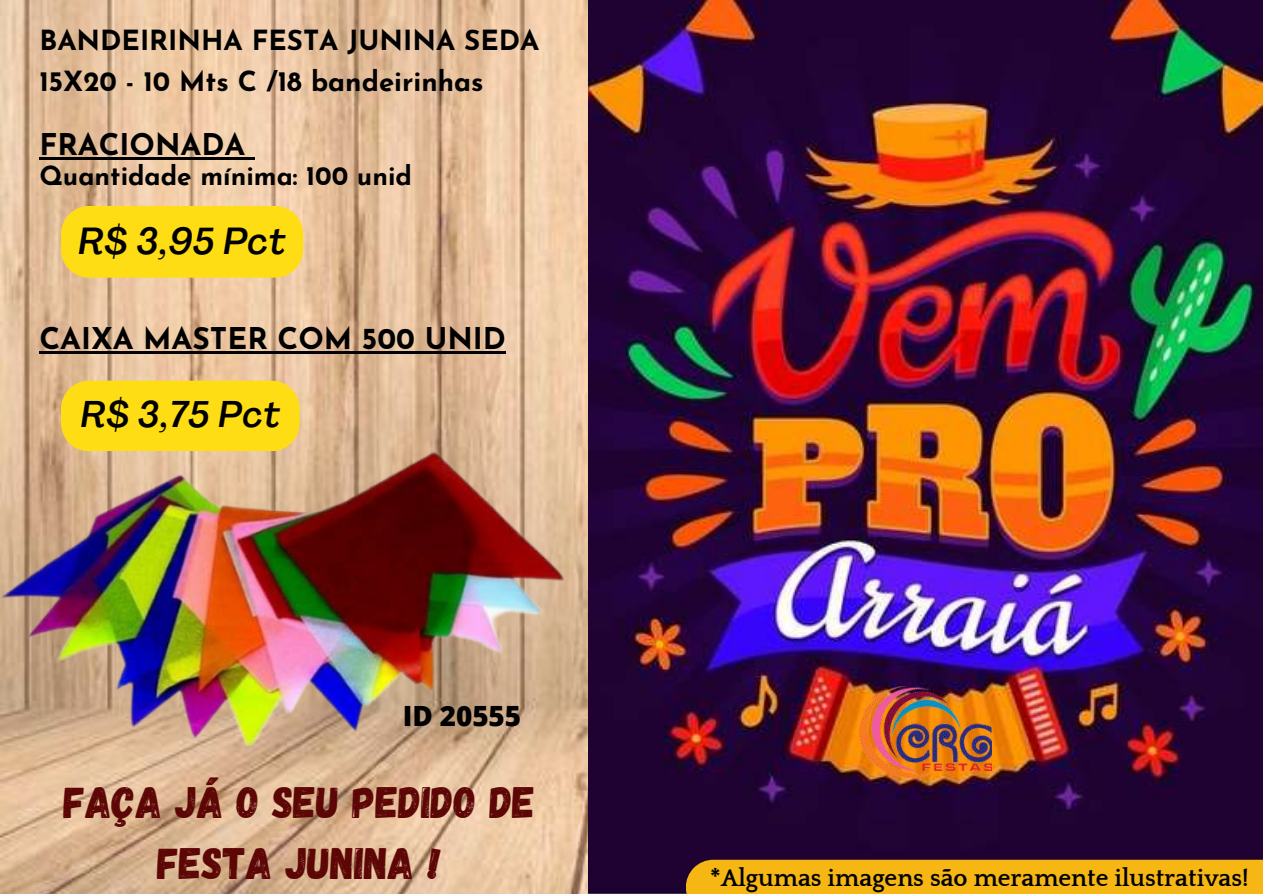
<style>
.page{position:relative;width:1263px;height:894px;background:#fff}
.page>*{position:absolute;margin:0;border:0;box-sizing:border-box;transform-origin:0 0}
.t1{font:43.95px/61.1px "Gagalin";color:#5d0606;text-align:center}
.t2{font:italic 500 37.2px "Agrandir";color:#000}
.t3{font:italic 500 36.75px "Agrandir";color:#000}
.t4{font:700 29.85px "Josefin Sans";color:#000}
.t5{font:800 27.9px "Open Sans";letter-spacing:-.005em;color:#000}
.t6{font:700 27.75px "Josefin Sans";color:#000}
.t7{font:700 26.4px "Josefin Sans";color:#000}
.t8{font:700 25.05px "Quattrocento";color:#000}
</style>
<div class="page">
<img style="left:0;top:0;width:1263px;height:893px">
<img style="left:588px;top:0;width:674px;height:893px">
<img style="left:859px;top:686px;width:133px;height:91px">
<img style="left:0;top:451px;width:564px;height:294px">
<hr style="left:39px;top:157px;width:206px;height:2px;background:#000">
<svg style="left:245px;top:157px;width:10px;height:2px"></svg>
<hr style="left:39px;top:351px;width:467px;height:2px;background:#000">
<div style="left:61px;top:380px;width:239px;height:71px;background:#ffdd15"></div>
<div style="left:61px;top:206px;width:242px;height:71px;background:#ffdd15;border-radius:28px"></div>
<div style="left:686px;top:859px;width:577px;height:34px;background:#f6b614"></div>
<p class="t6" style="left:39px;top:29px;width:502px">BANDEIRINHA FESTA JUNINA SEDA</p>
<p class="t6" style="left:39px;top:70px;width:446px">15X20 - 10 Mts C /18 bandeirinhas</p>
<p class="t4" style="left:39px;top:132px;width:207px">FRACIONADA</p>
<p class="t7" style="left:39px;top:165px;width:374px">Quantidade mínima: 100 unid</p>
<h2 class="t2" style="left:79px;top:226px;width:208px">R$ 3,95 Pct</h2>
<p class="t4" style="left:39px;top:327px;width:468px">CAIXA MASTER COM 500 UNID</p>
<h3 class="t3" style="left:81px;top:399px;width:201px">R$ 3,75 Pct</h3>
<p class="t5" style="left:403px;top:696px;width:120px">ID 20555</p>
<h1 class="t1" style="left:64px;top:769px;width:473px">FAÇA JÁ O SEU PEDIDO DE<br>FESTA JUNINA !</h1>
<p class="t8" style="left:710px;top:864px;width:541px">*Algumas imagens são meramente ilustrativas!</p>
</div>
